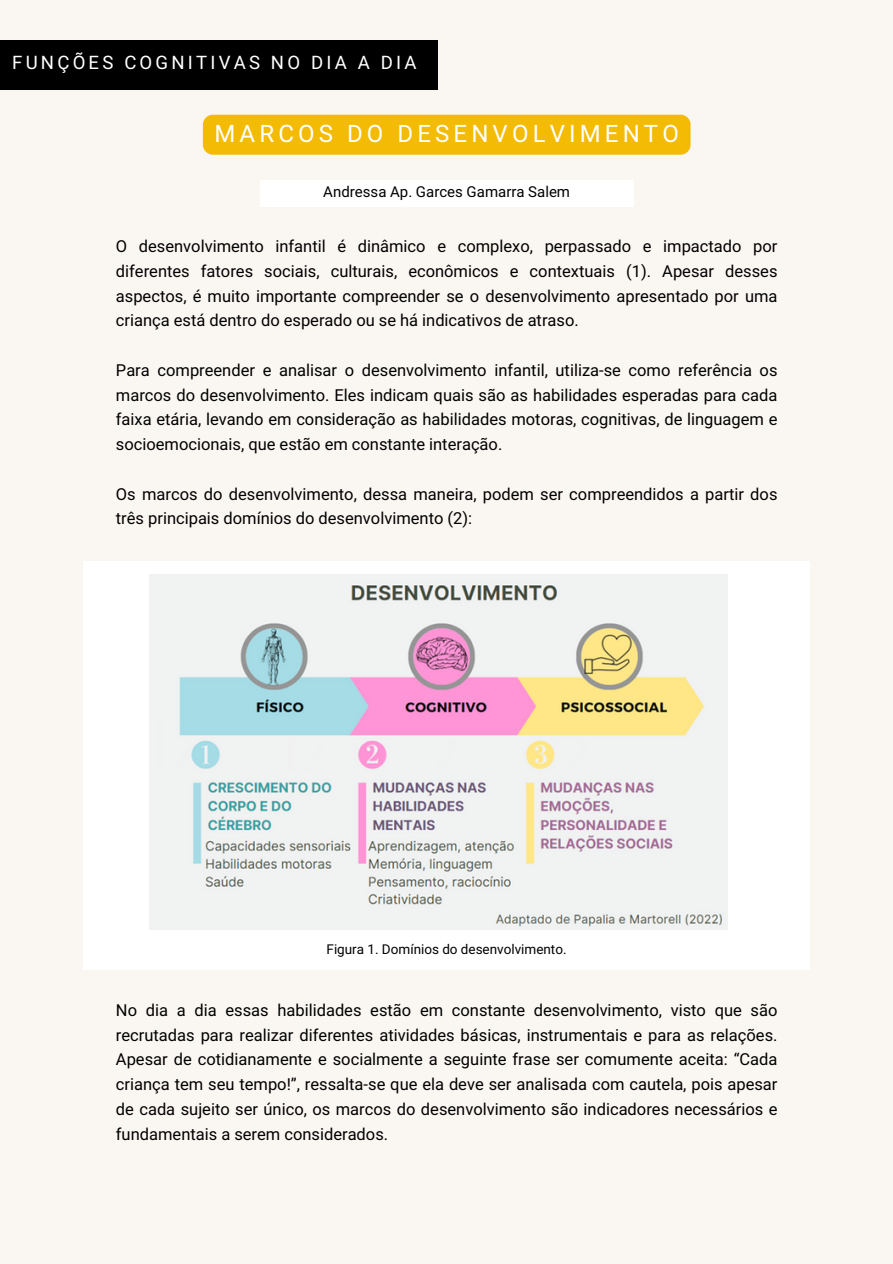
<style>
.page{position:relative;width:893px;height:1264px;background:#fff}
.page>*{position:absolute;margin:0;border:0;box-sizing:border-box;transform-origin:0 0}
.t1{font:24px "Araboto";letter-spacing:.17em;color:#fff}
.t2{font:18.6px "Araboto";letter-spacing:.17em;color:#fff}
.t3{font:16.5px/24.8px "Araboto";color:#000;text-align:justify}
.t4{font:15px "Araboto";color:#000}
.t5{font:13.5px "Araboto";color:#000}
</style>
<div class="page">
<div style="left:0;top:0;width:892px;height:1263px;background:#faf7f3"></div>
<div style="left:0;top:40px;width:438px;height:49px;background:#000"></div>
<div style="left:260px;top:180px;width:373px;height:26px;background:#fff"></div>
<div style="left:83px;top:561px;width:726px;height:408px;background:#fff"></div>
<img style="left:150px;top:575px;width:577px;height:354px">
<div style="left:203px;top:115px;width:487px;height:40px;background:#f4bb04"></div>
<p class="t2" style="left:12px;top:51px;width:406px">FUNÇÕES COGNITIVAS NO DIA A DIA</p>
<h1 class="t1" style="left:214px;top:120px;width:466px">MARCOS DO DESENVOLVIMENTO</h1>
<p class="t4" style="left:323px;top:182px;width:248px">Andressa Ap. Garces Gamarra Salem</p>
<p class="t3" style="left:116px;top:234px;width:663px">O desenvolvimento infantil é dinâmico e complexo, perpassado e impactado por diferentes fatores sociais, culturais, econômicos e contextuais (1). Apesar desses aspectos, é muito importante compreender se o desenvolvimento apresentado por uma criança está dentro do esperado ou se há indicativos de atraso.</p>
<p class="t3" style="left:116px;top:358px;width:663px">Para compreender e analisar o desenvolvimento infantil, utiliza-se como referência os marcos do desenvolvimento. Eles indicam quais são as habilidades esperadas para cada faixa etária, levando em consideração as habilidades motoras, cognitivas, de linguagem e socioemocionais, que estão em constante interação.</p>
<p class="t3" style="left:116px;top:482px;width:663px">Os marcos do desenvolvimento, dessa maneira, podem ser compreendidos a partir dos três principais domínios do desenvolvimento (2):</p>
<p class="t5" style="left:326px;top:941px;width:241px">Figura 1. Domínios do desenvolvimento.</p>
<p class="t3" style="left:116px;top:998px;width:663px">No dia a dia essas habilidades estão em constante desenvolvimento, visto que são recrutadas para realizar diferentes atividades básicas, instrumentais e para as relações.<br>Apesar de cotidianamente e socialmente a seguinte frase ser comumente aceita: “Cada criança tem seu tempo!”, ressalta-se que ela deve ser analisada com cautela, pois apesar de cada sujeito ser único, os marcos do desenvolvimento são indicadores necessários e fundamentais a serem considerados.</p>
</div>
